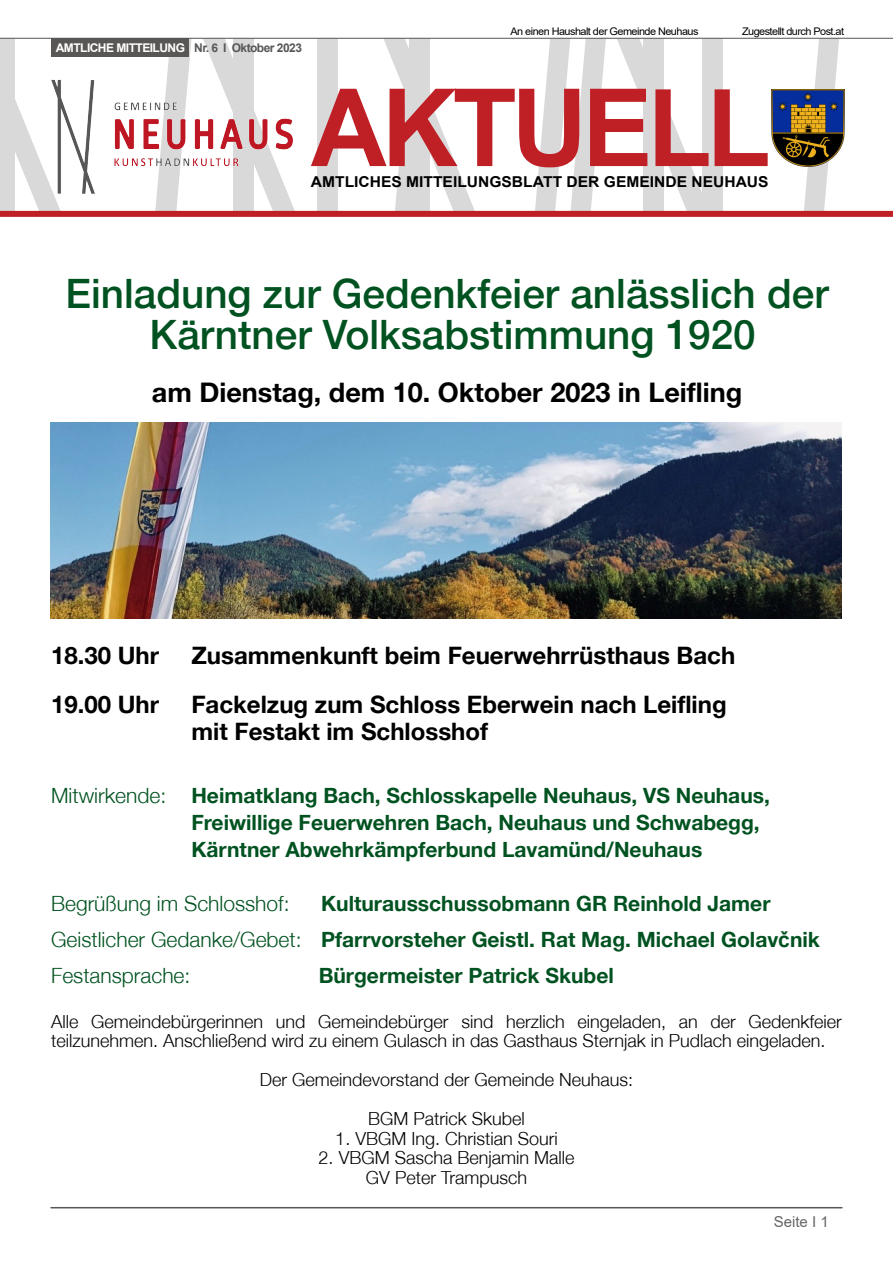
<style>
.page{position:relative;width:893px;height:1263px;background:#fff}
.page>*{position:absolute;margin:0;border:0;box-sizing:border-box;transform-origin:0 0}
.t1{font:700 108px "Arial";letter-spacing:-.05em;color:#bf2026}
.t2{font:500 40.5px/40.5px "Helvetica Neue";color:#005220;text-align:center}
.t3{font:700 27px "Helvetica Neue";color:#000}
.t4{font:700 24px/27px "Helvetica Neue";color:#000}
.t5{font:700 21px/27px "Helvetica Neue";color:#005220}
.t6{font:300 21px "Helvetica Neue";color:#005220}
.t7{font:300 18px/19.5px "Helvetica Neue";color:#000;text-align:center}
.t8{font:700 15px "Arial";color:#000;scale:1.04 1}
.t9{font:15px "Arial";color:#666}
.t10{font:700 12px "Arial";letter-spacing:-.045em;color:#fff}
.t11{font:10.5px "Arial";letter-spacing:-.05em;color:#000;scale:1.04 1}
.s1{color:#595756}
.s2{font-weight:300}
.s3{font-family:"Arial"}
</style>
<div class="page">
<svg style="left:0;top:39px;width:845px;height:172px"></svg>
<div style="left:0;top:211px;width:893px;height:6px;background:#bf2026"></div>
<img style="left:46px;top:75px;width:256px;height:124px">
<hr style="left:0;top:38px;width:893px;height:1px;background:#595756">
<div style="left:51px;top:38px;width:138px;height:18px;background:#595756"></div>
<img style="left:771px;top:89px;width:73px;height:77px">
<hr style="left:51px;top:1207px;width:791px;height:1px;background:#595756">
<img style="left:51px;top:422px;width:791px;height:197px">
<p class="t10" style="left:56px;top:43px;width:248px">AMTLICHE MITTEILUNG <span class="s1">Nr. 6 I Oktober 2023</span></p>
<p class="t11" style="left:510px;top:27px;width:182px">An einen Haushalt der Gemeinde Neuhaus</p>
<p class="t11" style="left:742px;top:27px;width:100px">Zugestellt durch Post.at</p>
<h1 class="t1" style="left:311px;top:87px;width:461px">AKTUELL</h1>
<p class="t8" style="left:311px;top:177px;width:442px">AMTLICHES MITTEILUNGSBLATT DER GEMEINDE NEUHAUS</p>
<h2 class="t2" style="left:66px;top:276px;width:765px">Einladung zur Gedenkfeier anlässlich der<br>Kärntner Volksabstimmung 1920</h2>
<p class="t3" style="left:152px;top:381px;width:592px">am Dienstag, dem 10. Oktober 2023 in Leifling</p>
<p class="t4" style="left:51px;top:643px;width:110px">18.30 Uhr</p>
<p class="t4" style="left:191px;top:643px;width:545px">Zusammenkunft beim Feuerwehrrüsthaus Bach</p>
<p class="t4" style="left:51px;top:692px;width:110px">19.00 Uhr</p>
<p class="t4" style="left:191px;top:692px;width:537px">Fackelzug zum Schloss Eberwein nach Leifling mit Festakt im Schlosshof</p>
<p class="t5" style="left:191px;top:783px;width:580px;text-indent:-140px"><span class="s2">Mitwirkende:</span> Heimatklang Bach, Schlosskapelle Neuhaus, VS Neuhaus,<br>Freiwillige Feuerwehren Bach, Neuhaus und Schwabegg,<br>Kärntner Abwehrkämpferbund Lavamünd/Neuhaus</p>
<p class="t6" style="left:51px;top:894px;width:240px">Begrüßung im Schlosshof:</p>
<p class="t5" style="left:51px;top:887px;width:770px;line-height:36px;text-indent:270px">Kulturausschussobmann GR Reinhold Jamer<br><span class="s2">Geistlicher Gedanke/Gebet:</span> Pfarrvorsteher Geistl. Rat Mag. Michael Golav<span class="s3">č</span>nik<br><span class="s2">Festansprache:</span></p>
<p class="t5" style="left:319px;top:963px;width:297px">Bürgermeister Patrick Skubel</p>
<p class="t7" style="left:51px;top:1013px;width:792px;text-align:left">Alle Gemeindebürgerinnen und Gemeindebürger sind herzlich eingeladen, an der Gedenkfeier teilzunehmen. Anschließend wird zu einem Gulasch in das Gasthaus Sternjak in Pudlach eingeladen.</p>
<p class="t7" style="left:260px;top:1061px;width:375px;line-height:39px">Der Gemeindevorstand der Gemeinde Neuhaus:<br>BGM Patrick Skubel</p>
<p class="t7" style="left:335px;top:1130px;width:224px">1. VBGM Ing. Christian Souri</p>
<p class="t7" style="left:319px;top:1149px;width:257px">2. VBGM Sascha Benjamin Malle<br>GV Peter Trampusch</p>
<p class="t9" style="left:774px;top:1216px;width:57px">Seite I 1</p>
</div>
